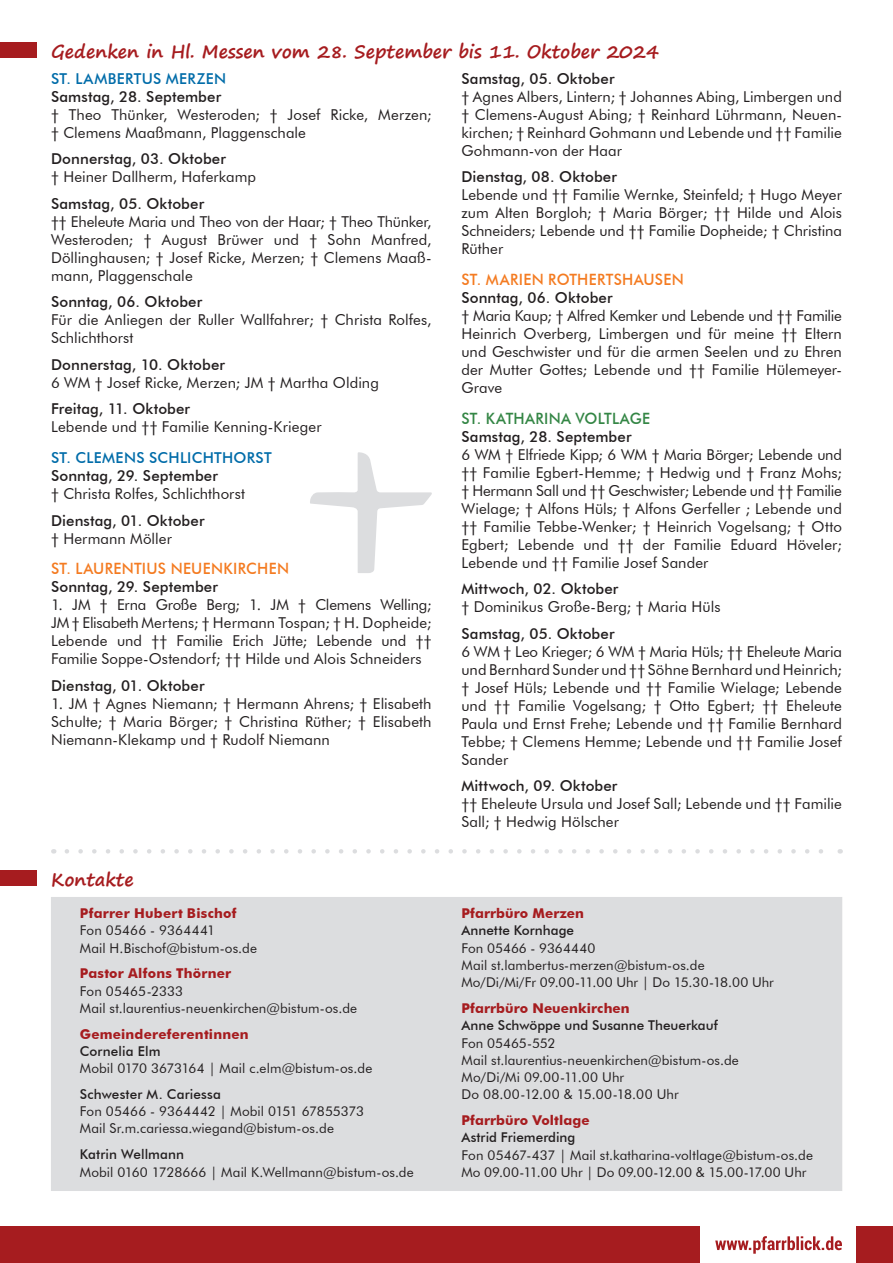
<style>
.page{position:relative;width:893px;height:1263px;background:#fff}
.page>*{position:absolute;margin:0;border:0;box-sizing:border-box;transform-origin:0 0}
.t1{font:700 18px "Segoe Print";color:#a61c1f}
.t2{font:500 15.6px "Futura BT";letter-spacing:.02em;color:#f47b21;scale:.96 1}
.t3{font:500 15.6px "Futura BT";letter-spacing:.02em;color:#348645;scale:.96 1}
.t4{font:15px/18px "Futura BT";letter-spacing:.005em;color:#231f20;text-align:justify}
.t5{font:500 15px/18px "Futura BT";letter-spacing:.01em;color:#231f20}
.t6{font:500 15px "Futura BT";letter-spacing:.02em;color:#006ca9}
.t7{font:13.5px/17.2px "Futura BT";letter-spacing:.005em;color:#231f20}
.t8{font:700 13.5px "Futura BT";letter-spacing:.015em;color:#a61c1f}
.t9{font:500 13.5px "Futura BT";letter-spacing:.005em;color:#231f20}
.s1{color:#006ca9}
.s2{font-size:15.6px;color:#006ca9}
</style>
<div class="page">
<div style="left:51px;top:897px;width:791px;height:293px;background:#dcdddf"></div>
<div style="left:857px;top:1227px;width:36px;height:36px;background:#a61c1f"></div>
<svg style="left:715px;top:1236px;width:127px;height:18px"></svg>
<div style="left:0;top:1227px;width:700px;height:36px;background:#a61c1f"></div>
<svg style="left:310px;top:452px;width:122px;height:121px"></svg>
<div style="left:0;top:43px;width:36px;height:15px;background:#a61c1f"></div>
<div style="left:0;top:871px;width:36px;height:15px;background:#a61c1f"></div>
<svg style="left:67px;top:849px;width:756px;height:4px"></svg>
<p class="t1" style="left:51px;top:35px;width:609px">Gedenken in Hl. Messen vom 28. September bis 11. Oktober 2024</p>
<p class="t5" style="left:461px;top:69px;width:155px">Samstag, 05. Oktober</p>
<p class="t4" style="left:461px;top:87px;width:382px">† Agnes Albers, Lintern; † Johannes Abing, Limbergen und † Clemens-August Abing; † Reinhard Lührmann, Neuen&shy;kirchen; † Reinhard Gohmann und Lebende und †† Familie Gohmann-von der Haar</p>
<p class="t5" style="left:461px;top:168px;width:157px">Dienstag, 08. Oktober</p>
<p class="t4" style="left:461px;top:186px;width:382px">Lebende und †† Familie Wernke, Steinfeld; † Hugo Meyer zum Alten Borgloh; † Maria Börger; †† Hilde und Alois Schneiders; Lebende und †† Familie Dopheide; † Christina Rüther</p>
<p class="t2" style="left:461px;top:270px;width:233px">ST. MARIEN ROTHERTSHAUSEN</p>
<p class="t5" style="left:461px;top:288px;width:153px">Sonntag, 06. Oktober</p>
<p class="t4" style="left:461px;top:306px;width:382px">† Maria Kaup; † Alfred Kemker und Lebende und †† Familie Heinrich Overberg, Limbergen und für meine †† Eltern und Geschwister und für die armen Seelen und zu Ehren der Mutter Gottes; Lebende und †† Familie Hülemeyer-Grave</p>
<p class="t3" style="left:461px;top:409px;width:198px">ST. KATHARINA VOLTLAGE</p>
<p class="t5" style="left:461px;top:427px;width:172px">Samstag, 28. September</p>
<p class="t4" style="left:461px;top:445px;width:382px">6 WM † Elfriede Kipp; 6 WM † Maria Börger; Lebende und †† Familie Egbert-Hemme; † Hedwig und † Franz Mohs; † Hermann Sall und †† Geschwister; Lebende und †† Familie Wielage; † Alfons Hüls; † Alfons Gerfeller ; Lebende und †† Familie Tebbe-Wenker; † Heinrich Vogelsang; † Otto Egbert; Lebende und †† der Familie Eduard Höveler; Lebende und †† Familie Josef Sander</p>
<p class="t5" style="left:461px;top:580px;width:159px">Mittwoch, 02. Oktober</p>
<p class="t4" style="left:461px;top:598px;width:261px">† Dominikus Große-Berg; † Maria Hüls</p>
<p class="t5" style="left:461px;top:624px;width:155px">Samstag, 05. Oktober</p>
<p class="t4" style="left:461px;top:642px;width:382px">6 WM † Leo Krieger; 6 WM † Maria Hüls; †† Eheleute Maria und Bernhard Sunder und †† Söhne Bernhard und Heinrich; † Josef Hüls; Lebende und †† Familie Wielage; Lebende und †† Familie Vogelsang; † Otto Egbert; †† Eheleute Paula und Ernst Frehe; Lebende und †† Familie Bernhard Tebbe; † Clemens Hemme; Lebende und †† Familie Josef Sander</p>
<p class="t5" style="left:461px;top:777px;width:158px">Mittwoch, 09. Oktober</p>
<p class="t4" style="left:461px;top:795px;width:382px">†† Eheleute Ursula und Josef Sall; Lebende und †† Familie<br>Sall; † Hedwig Hölscher</p>
<p class="t5" style="left:51px;top:69px;width:177px"><span class="s1">ST. LA</span><span class="s2">M</span><span class="s1">BERTUS</span> <span class="s2">M</span><span class="s1">ERZEN<br></span>Samstag, 28. September</p>
<p class="t4" style="left:51px;top:105px;width:382px">† Theo Thünker, Westeroden; † Josef Ricke, Merzen; † Clemens Maaßmann, Plaggenschale</p>
<p class="t5" style="left:51px;top:150px;width:176px">Donnerstag, 03. Oktober</p>
<p class="t4" style="left:51px;top:168px;width:206px">† Heiner Dallherm, Haferkamp</p>
<p class="t5" style="left:51px;top:194px;width:155px">Samstag, 05. Oktober</p>
<p class="t4" style="left:51px;top:212px;width:382px">†† Eheleute Maria und Theo von der Haar; † Theo Thünker, Westeroden; † August Brüwer und † Sohn Manfred, Döllinghausen; † Josef Ricke, Merzen; † Clemens Maaß&shy;mann, Plaggenschale</p>
<p class="t5" style="left:51px;top:293px;width:153px">Sonntag, 06. Oktober</p>
<p class="t4" style="left:51px;top:311px;width:382px">Für die Anliegen der Ruller Wallfahrer; † Christa Rolfes,<br>Schlichthorst</p>
<p class="t5" style="left:51px;top:355px;width:176px">Donnerstag, 10. Oktober</p>
<p class="t4" style="left:51px;top:373px;width:329px">6 WM † Josef Ricke, Merzen; JM † Martha Olding</p>
<p class="t5" style="left:51px;top:400px;width:141px">Freitag, 11. Oktober</p>
<p class="t4" style="left:51px;top:418px;width:272px">Lebende und †† Familie Kenning-Krieger</p>
<p class="t6" style="left:51px;top:449px;width:222px">ST. CLEMENS SCHLICHTHORST</p>
<p class="t5" style="left:51px;top:467px;width:168px">Sonntag, 29. September</p>
<p class="t4" style="left:51px;top:485px;width:196px">† Christa Rolfes, Schlichthorst</p>
<p class="t5" style="left:51px;top:511px;width:155px">Dienstag, 01. Oktober</p>
<p class="t4" style="left:51px;top:529px;width:122px">† Hermann Möller</p>
<p class="t2" style="left:51px;top:559px;width:250px">ST. LAURENTIUS NEUENKIRCHEN</p>
<p class="t5" style="left:51px;top:578px;width:168px">Sonntag, 29. September</p>
<p class="t4" style="left:51px;top:596px;width:382px">1. JM † Erna Große Berg; 1. JM † Clemens Welling; JM † Elisabeth Mertens; † Hermann Tospan; † H. Dopheide; Lebende und †† Familie Erich Jütte; Lebende und †† Familie Soppe-Ostendorf; †† Hilde und Alois Schneiders</p>
<p class="t5" style="left:51px;top:676px;width:155px">Dienstag, 01. Oktober</p>
<p class="t4" style="left:51px;top:694px;width:382px">1. JM † Agnes Niemann; † Hermann Ahrens; † Elisabeth Schulte; † Maria Börger; † Christina Rüther; † Elisabeth Niemann-Klekamp und † Rudolf Niemann</p>
<p class="t1" style="left:51px;top:863px;width:84px">Kontakte</p>
<p class="t8" style="left:80px;top:905px;width:158px">Pfarrer Hubert Bischof</p>
<p class="t7" style="left:80px;top:922px;width:179px">Fon 05466 - 9364441<br>Mail H.Bischof@bistum-os.de</p>
<p class="t8" style="left:80px;top:965px;width:153px">Pastor Alfons Thörner</p>
<p class="t7" style="left:80px;top:982px;width:279px">Fon 05465-2333<br>Mail st.laurentius-neuenkirchen@bistum-os.de</p>
<p class="t8" style="left:80px;top:1026px;width:170px">Gemeindereferentinnen</p>
<p class="t9" style="left:80px;top:1043px;width:82px">Cornelia Elm</p>
<p class="t7" style="left:80px;top:1060px;width:294px">Mobil 0170 3673164 | Mail c.elm@bistum-os.de</p>
<p class="t9" style="left:80px;top:1086px;width:143px">Schwester M. Cariessa</p>
<p class="t7" style="left:80px;top:1103px;width:286px">Fon 05466 - 9364442 | Mobil 0151 67855373<br>Mail Sr.m.cariessa.wiegand@bistum-os.de</p>
<p class="t9" style="left:80px;top:1146px;width:106px">Katrin Wellmann</p>
<p class="t7" style="left:80px;top:1163px;width:336px">Mobil 0160 1728666 | Mail K.Wellmann@bistum-os.de</p>
<p class="t8" style="left:461px;top:905px;width:124px">Pfarrbüro Merzen</p>
<p class="t9" style="left:461px;top:922px;width:114px">Annette Kornhage</p>
<p class="t7" style="left:461px;top:939px;width:314px">Fon 05466 - 9364440<br>Mail st.lambertus-merzen@bistum-os.de<br>Mo/Di/Mi/Fr 09.00-11.00 Uhr | Do 15.30-18.00 Uhr</p>
<p class="t8" style="left:461px;top:1000px;width:170px">Pfarrbüro Neuenkirchen</p>
<p class="t9" style="left:461px;top:1017px;width:258px">Anne Schwöppe und Susanne Theuerkauf</p>
<p class="t7" style="left:461px;top:1034px;width:279px">Fon 05465-552<br>Mail st.laurentius-neuenkirchen@bistum-os.de<br>Mo/Di/Mi 09.00-11.00 Uhr<br>Do 08.00-12.00 &amp; 15.00-18.00 Uhr</p>
<p class="t8" style="left:461px;top:1112px;width:130px">Pfarrbüro Voltlage</p>
<p class="t9" style="left:461px;top:1129px;width:115px">Astrid Friemerding</p>
<p class="t7" style="left:461px;top:1146px;width:353px">Fon 05467-437 | Mail st.katharina-voltlage@bistum-os.de<br>Mo 09.00-11.00 Uhr | Do 09.00-12.00 &amp; 15.00-17.00 Uhr</p>
</div>
